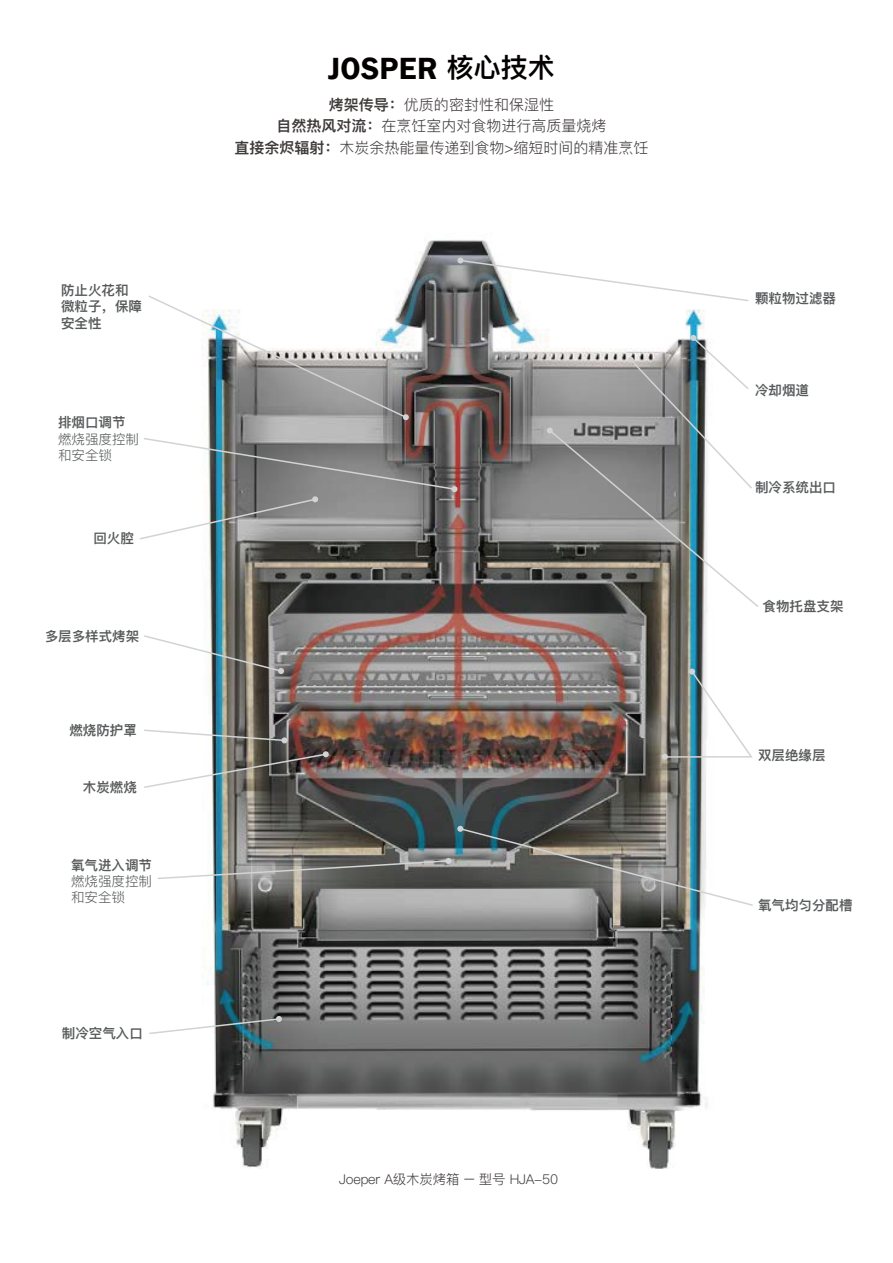
<style>
.page{position:relative;width:893px;height:1263px;background:#fff}
.page>*{position:absolute;margin:0;border:0;box-sizing:border-box;transform-origin:0 0}
.t1{font:600 31.5px "Franklin Gothic";letter-spacing:.01em;color:#040000}
.t2{font:15px/21.3px "Ping Fang SC";color:#3f3b3a;text-align:center}
.t3{font:13.5px/16.2px "Ping Fang SC Semibold";color:#585a5b}
.t4{font:13.5px "Ping Fang SC";letter-spacing:-.015em;color:#3f3b3a}
.t5{font:13.5px/16.2px "Ping Fang SC";color:#585a5b}
.s1{font-family:"Ping Fang SC Semibold";font-weight:400;font-size:27px}
.s2{font-family:"Ping Fang SC Semibold"}
</style>
<div class="page">
<img style="left:206px;top:240px;width:501px;height:929px">
<svg style="left:140px;top:437px;width:317px;height:104px"></svg>
<svg style="left:144px;top:729px;width:143px;height:14px"></svg>
<svg style="left:144px;top:634px;width:140px;height:40px"></svg>
<img style="left:144px;top:751px;width:185px;height:38px">
<svg style="left:149px;top:1016px;width:133px;height:19px"></svg>
<svg style="left:457px;top:826px;width:296px;height:81px"></svg>
<svg style="left:148px;top:294px;width:261px;height:126px"></svg>
<svg style="left:157px;top:858px;width:294px;height:22px"></svg>
<svg style="left:662px;top:669px;width:91px;height:91px"></svg>
<svg style="left:547px;top:335px;width:211px;height:274px"></svg>
<svg style="left:457px;top:257px;width:292px;height:45px"></svg>
<h1 class="t1" style="left:328px;top:49px;width:228px">JOSPER <span class="s1">核心技术</span></h1>
<p class="t2" style="left:234px;top:94px;width:416px"><span class="s2">烤架传导：</span>优质的密封性和保湿性<br><span class="s2">自然热风对流：</span>在烹饪室内对食物进行高质量烧烤<br><span class="s2">直接余烬辐射：</span>木炭余热能量传递到食物&gt;缩短时间的精准烹饪</p>
<p class="t3" style="left:61px;top:282px;width:82px">防止火花和微粒子，保障安全性</p>
<p class="t3" style="left:755px;top:290px;width:82px">颗粒物过滤器</p>
<p class="t3" style="left:58px;top:414px;width:69px">排烟口调节</p>
<p class="t5" style="left:58px;top:431px;width:82px">燃烧强度控制和安全锁</p>
<p class="t3" style="left:93px;top:530px;width:42px">回火腔</p>
<p class="t3" style="left:45px;top:628px;width:96px">多层多样式烤架</p>
<p class="t3" style="left:69px;top:722px;width:69px">燃烧防护罩</p>
<p class="t3" style="left:83px;top:779px;width:55px">木炭燃烧</p>
<p class="t3" style="left:71px;top:856px;width:82px">氧气进入调节</p>
<p class="t5" style="left:71px;top:873px;width:82px">燃烧强度控制和安全锁</p>
<p class="t3" style="left:62px;top:1025px;width:82px">制冷空气入口</p>
<p class="t4" style="left:339px;top:1171px;width:220px">Joeper A级木炭烤箱 – 型号 HJA-50</p>
<p class="t3" style="left:755px;top:382px;width:55px">冷却烟道</p>
<p class="t3" style="left:755px;top:479px;width:82px">制冷系统出口</p>
<p class="t3" style="left:762px;top:598px;width:83px">食物托盘支架</p>
<p class="t3" style="left:758px;top:746px;width:69px">双层绝缘层</p>
<p class="t3" style="left:758px;top:897px;width:96px">氧气均匀分配槽</p>
</div>
